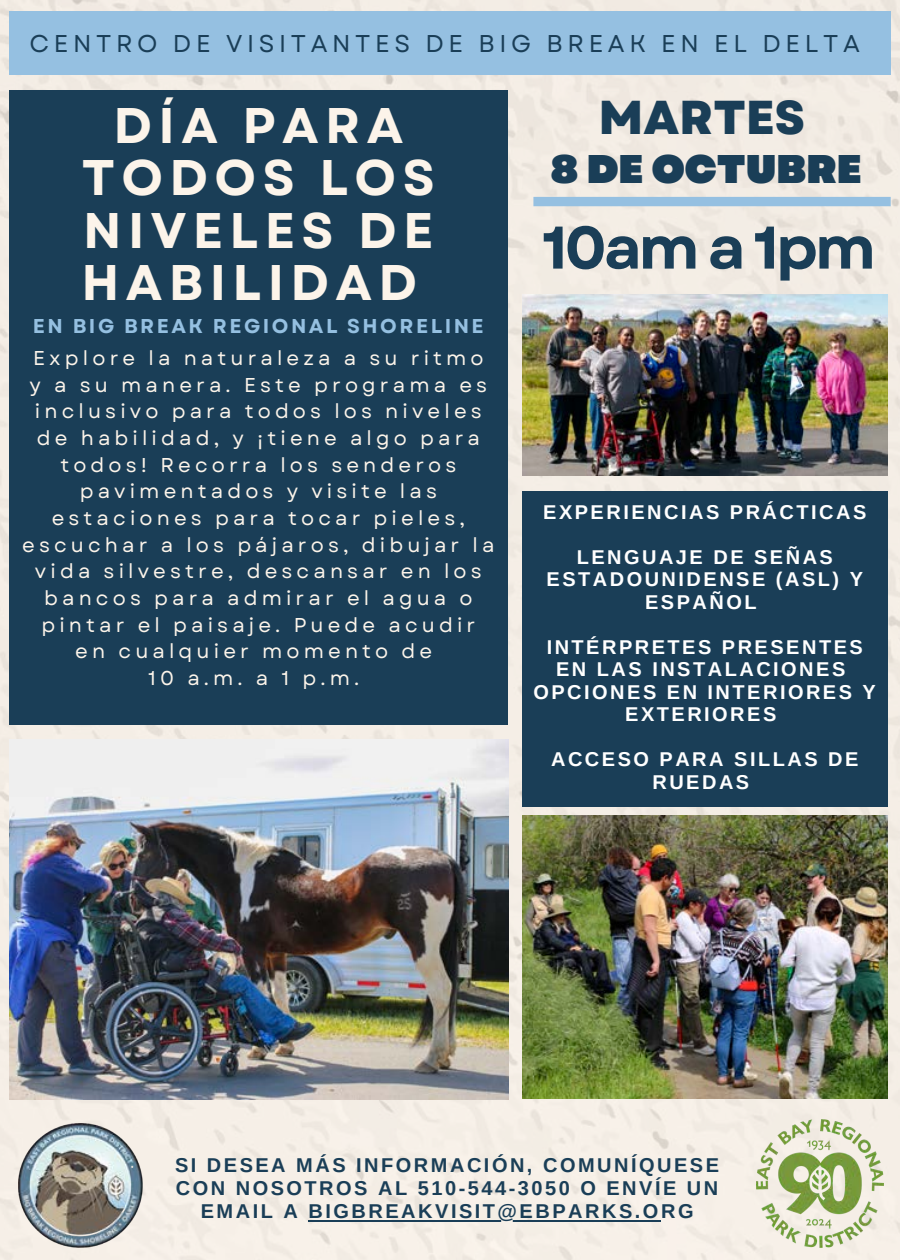
<style>
.page{position:relative;width:900px;height:1260px;background:#fff}
.page>*{position:absolute;margin:0;border:0;box-sizing:border-box;transform-origin:0 0}
.t1{font:700 60px "Garet";letter-spacing:-.05em;color:#1a3e57}
.t2{font:700 50px/52.5px "Garet";letter-spacing:.13em;color:#fcf4ea;text-align:center}
.t3{font:800 47.5px "Garet";color:#1a3e57}
.t4{font:900 40px "Garet";color:#1a3e57}
.t5{font:24.25px "Garet";letter-spacing:.19em;color:#1a3e57}
.t6{font:20px/26.8px "Garet";letter-spacing:.205em;color:#fcf4ea;text-align:center}
.t7{font:700 20px/22.5px "Arimo";letter-spacing:.125em;color:#fff;text-align:center}
.t8{font:700 20px "Arimo";letter-spacing:.125em;color:#1a3e57}
.t9{font:700 20px "Garet";letter-spacing:.125em;color:#95c0e1}
</style>
<div class="page">
<img style="left:0;top:0;width:900px;height:1260px">
<img style="left:19px;top:1123px;width:123px;height:124px">
<img style="left:522px;top:295px;width:366px;height:180px">
<img style="left:756px;top:1120px;width:128px;height:127px">
<div style="left:533px;top:197px;width:358px;height:9px;background:#95c0e1"></div>
<div style="left:9px;top:12px;width:882px;height:63px;background:#95c0e1"></div>
<hr style="left:309px;top:1220px;width:352px;height:2px;background:#1a3e57">
<div style="left:9px;top:90px;width:498px;height:634px;background:#1a3e57"></div>
<img style="left:9px;top:739px;width:499px;height:360px">
<img style="left:522px;top:816px;width:366px;height:283px">
<div style="left:522px;top:491px;width:366px;height:315px;background:#1a3e57"></div>
<h2 class="t5" style="left:29px;top:26px;width:832px">CENTRO DE VISITANTES DE BIG BREAK EN EL DELTA</h2>
<h5 class="t2" style="left:81px;top:99px;width:355px">DÍA PARA<br>TODOS LOS<br>NIVELES DE<br>HABILIDAD</h5>
<h5 class="t9" style="left:33px;top:312px;width:452px">EN BIG BREAK REGIONAL SHORELINE</h5>
<h5 class="t6" style="left:22px;top:345px;width:474px">Explore la naturaleza a su ritmo<br>y a su manera. Este programa es inclusivo para todos los niveles de habilidad, y ¡tiene algo para todos! Recorra los senderos pavimentados y visite las estaciones para tocar pieles, escuchar a los pájaros, dibujar la vida silvestre, descansar en los bancos para admirar el agua o pintar el paisaje. Puede acudir<br>en cualquier momento de</h5>
<h5 class="t6" style="left:148px;top:665px;width:213px">10 a.m. a 1 p.m.</h5>
<p class="t3" style="left:598px;top:84px;width:208px">MARTES</p>
<p class="t4" style="left:551px;top:140px;width:313px">8 DE OCTUBRE</p>
<h5 class="t1" style="left:542px;top:204px;width:335px">10am a 1pm</h5>
<p class="t7" style="left:543px;top:501px;width:325px">EXPERIENCIAS PRÁCTICAS</p>
<h5 class="t7" style="left:547px;top:546px;width:318px">LENGUAJE DE SEÑAS<br>ESTADOUNIDENSE (ASL) Y<br>ESPAÑOL</h5>
<p class="t7" style="left:533px;top:636px;width:344px">INTÉRPRETES PRESENTES<br>EN LAS INSTALACIONES<br>OPCIONES EN INTERIORES Y<br>EXTERIORES</p>
<p class="t7" style="left:551px;top:748px;width:309px">ACCESO PARA SILLAS DE<br>RUEDAS</p>
<h3 class="t8" style="left:175px;top:1154px;width:546px">SI DESEA MÁS INFORMACIÓN, COMUNÍQUESE</h3>
<h3 class="t8" style="left:176px;top:1177px;width:544px">CON NOSOTROS AL 510-544-3050 O ENVÍE UN</h3>
<h3 class="t8" style="left:201px;top:1200px;width:99px">EMAIL A</h3>
<h1 class="t8" style="left:309px;top:1200px;width:387px">BIGBREAKVISIT@EBPARKS.ORG</h1>
</div>
